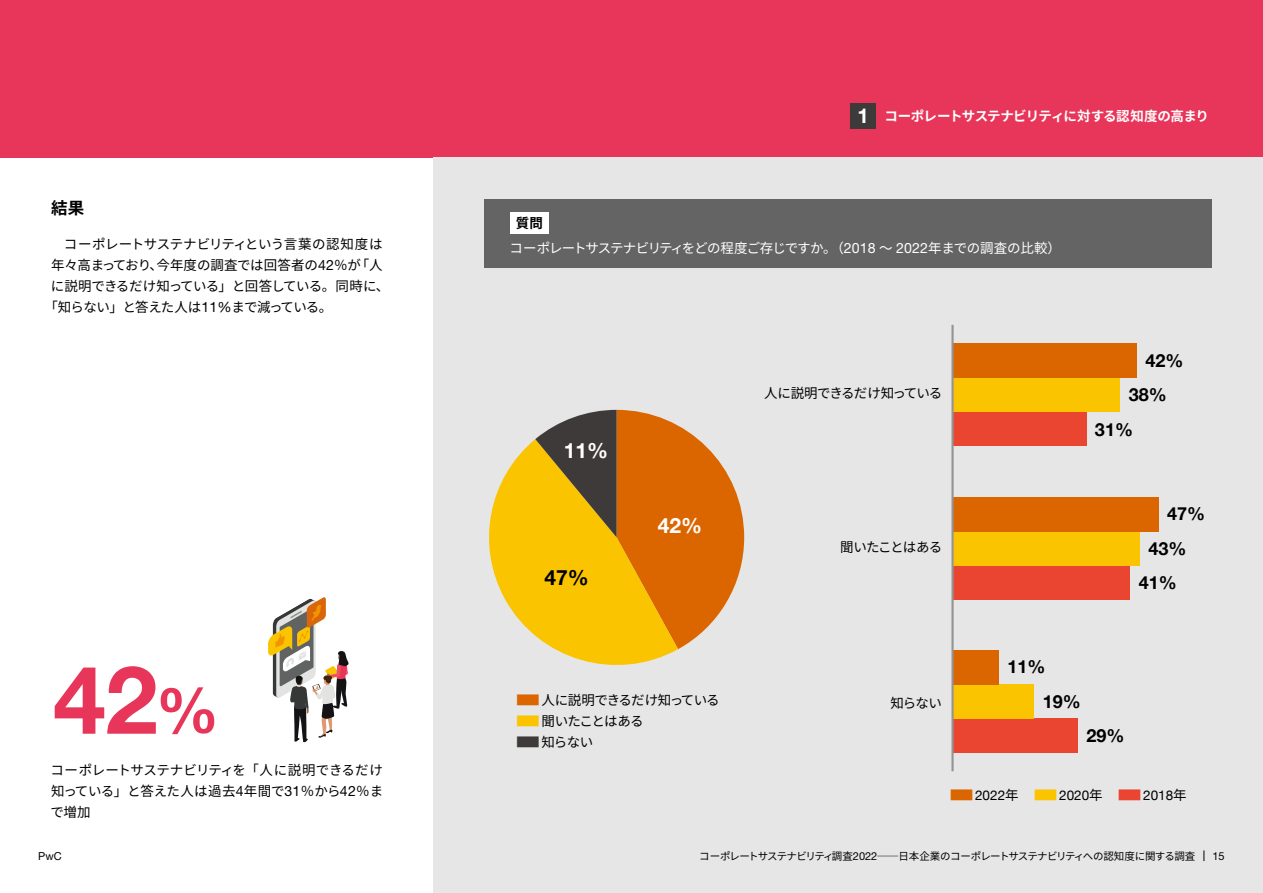
<style>
.page{position:relative;width:1263px;height:893px;background:#fff}
.page>*{position:absolute;margin:0;border:0;box-sizing:border-box;transform-origin:0 0}
.t1{font:700 94.5px "Helvetica Neue";color:#e73659}
.t2{font:700 21px "Helvetica Neue";color:#fff}
.t3{font:700 21px "Helvetica Neue";color:#000}
.t4{font:700 20.4px "Helvetica Neue";color:#fff}
.t5{font:700 18px/35px "Helvetica Neue";color:#000}
.t6{font:700 16.5px "Noto Sans CJ Kjp";color:#000}
.t7{font:13.5px/21px "Noto Sans CJ Kjp";letter-spacing:-.035em;color:#000;text-align:right}
.t8{font:13.5px "Noto Sans CJ Kjp";letter-spacing:-.055em;color:#000}
.t9{font:13.5px/24.3px "Noto Sans CJ Kjp";letter-spacing:-.055em;color:#fff}
.t10{font:700 13.5px "Noto Sans CJ Kjp";letter-spacing:-.05em;color:#fff}
.t11{font:13.5px "Noto Sans CJ Kjp";letter-spacing:-.005em;color:#000}
.t12{font:13.5px "Helvetica Neue";color:#000}
.t13{font:13.5px "Noto Sans CJ Kjp";letter-spacing:-.065em;color:#000}
.t14{font:10.95px "Helvetica Neue LT Std";color:#000}
.t15{font:10.5px "Noto Sans CJ Kjp";letter-spacing:-.07em;color:#000}
.s1{font-family:"Helvetica Neue LT Std";font-size:14.1px}
.s2{font-size:63px}
.s3{font-weight:700;color:#000}
.s4{color:#db6600}
.s5{color:#fbc400}
.s6{color:#3e3a39}
.s7{font-family:"Noto Sans CJ Kjp";color:#db6600}
.s8{font-family:"Noto Sans CJ Kjp"}
.s9{font-family:"Noto Sans CJ Kjp";color:#fbc400}
.s10{font-family:"Noto Sans CJ Kjp";color:#e94530}
.s11{font-family:"Helvetica Neue LT Std";font-size:10.95px}
</style>
<div class="page">
<div style="left:0;top:0;width:1263px;height:157px;background:#e73659"></div>
<div style="left:434px;top:157px;width:829px;height:736px;background:#e6e6e6"></div>
<svg style="left:268px;top:597px;width:80px;height:145px"></svg>
<div style="left:485px;top:200px;width:727px;height:68px;background:#656464"></div>
<div style="left:510px;top:213px;width:39px;height:21px;background:#fff"></div>
<svg style="left:489px;top:439px;width:189px;height:226px;fill:#fbc400"></svg>
<svg style="left:535px;top:410px;width:209px;height:239px;background:#d59024"></svg>
<div style="left:952px;top:412px;width:134px;height:34px;background:#e94530"></div>
<div style="left:952px;top:378px;width:168px;height:34px;background:#fbc400"></div>
<div style="left:952px;top:344px;width:185px;height:34px;background:#db6600"></div>
<div style="left:952px;top:565px;width:178px;height:34px;background:#e94530"></div>
<div style="left:952px;top:531px;width:188px;height:34px;background:#fbc400"></div>
<div style="left:952px;top:497px;width:206px;height:34px;background:#db6600"></div>
<div style="left:952px;top:718px;width:126px;height:34px;background:#e94530"></div>
<div style="left:952px;top:684px;width:82px;height:34px;background:#fbc400"></div>
<div style="left:952px;top:650px;width:47px;height:34px;background:#db6600"></div>
<hr style="left:951px;top:325px;width:3px;height:446px;background:#949495">
<div style="left:850px;top:103px;width:26px;height:26px;background:#3e3a39"></div>
<p class="t6" style="left:51px;top:199px;width:35px">結果</p>
<p class="t7" style="left:64px;top:233px;width:320px">コーポレートサステナビリティという言葉の認知度は「人</p>
<p class="t11" style="left:51px;top:257px;width:312px">年々高まっており今年度の調査では回答者の<span class="s1">42</span>％が</p>
<p class="t7" style="left:149px;top:254px;width:15px">、</p>
<p class="t7" style="left:51px;top:275px;width:340px">に説明できるだけ知っている」と回答している。同時に、</p>
<p class="t8" style="left:45px;top:299px;width:289px">「知らない」と答えた人は<span class="s1">11%</span>まで減っている。</p>
<h1 class="t1" style="left:53px;top:626px;width:167px">42<span class="s2">%</span></h1>
<p class="t7" style="left:50px;top:760px;width:335px;text-align:justify">コーポレートサステナビリティを「人に説明できるだけ知っている」と答えた人は過去<span class="s1">4</span>年間で<span class="s1">31</span>％から<span class="s1">42</span>％まで増加</p>
<p class="t14" style="left:38px;top:849px;width:25px">PwC</p>
<h3 class="t4" style="left:857px;top:100px;width:13px">1</h3>
<p class="t10" style="left:884px;top:108px;width:326px">コーポレートサステナビリティに対する認知度の高まり</p>
<p class="t9" style="left:510px;top:212px;width:553px;text-indent:6px"><span class="s3">質問<br></span>コーポレートサステナビリティをどの程度ご存じですか。（<span class="s1">2018</span> ～ <span class="s1">2022</span>年までの調査の比較(</p>
<h2 class="t2" style="left:564px;top:434px;width:46px">11%</h2>
<h2 class="t3" style="left:545px;top:561px;width:46px">47%</h2>
<h2 class="t2" style="left:658px;top:509px;width:46px">42%</h2>
<p class="t8" style="left:764px;top:386px;width:180px">人に説明できるだけ知っている</p>
<p class="t13" style="left:840px;top:539px;width:104px">聞いたことはある</p>
<h3 class="t5" style="left:1145px;top:343px;width:40px">42%</h3>
<h3 class="t5" style="left:1129px;top:378px;width:40px">38%</h3>
<h3 class="t5" style="left:1095px;top:413px;width:40px">31%</h3>
<h3 class="t5" style="left:1167px;top:496px;width:40px">47%</h3>
<h3 class="t5" style="left:1148px;top:531px;width:40px">43%</h3>
<h3 class="t5" style="left:1139px;top:566px;width:40px">41%</h3>
<p class="t8" style="left:514px;top:692px;width:207px"><span class="s4">■</span>人に説明できるだけ知っている</p>
<p class="t13" style="left:514px;top:713px;width:131px"><span class="s5">■</span>聞いたことはある</p>
<p class="t7" style="left:514px;top:731px;width:80px"><span class="s6">■</span>知らない</p>
<p class="t7" style="left:890px;top:693px;width:53px">知らない</p>
<h3 class="t5" style="left:1043px;top:649px;width:40px;text-indent:-35px">11%<br>19%</h3>
<h3 class="t5" style="left:1086px;top:719px;width:40px">29%</h3>
<p class="t12" style="left:948px;top:785px;width:240px"><span class="s7">■</span>2022<span class="s8">年　</span><span class="s9">■</span>2020<span class="s8">年　</span><span class="s10">■</span>2018<span class="s8">年</span></p>
<p class="t15" style="left:699px;top:850px;width:498px">コーポレートサステナビリティ調査<span class="s11">2022</span>｜｜日本企業のコーポレートサステナビリティへの認知度に関する調査</p>
<p class="t14" style="left:1212px;top:849px;width:14px">15</p>
</div>
